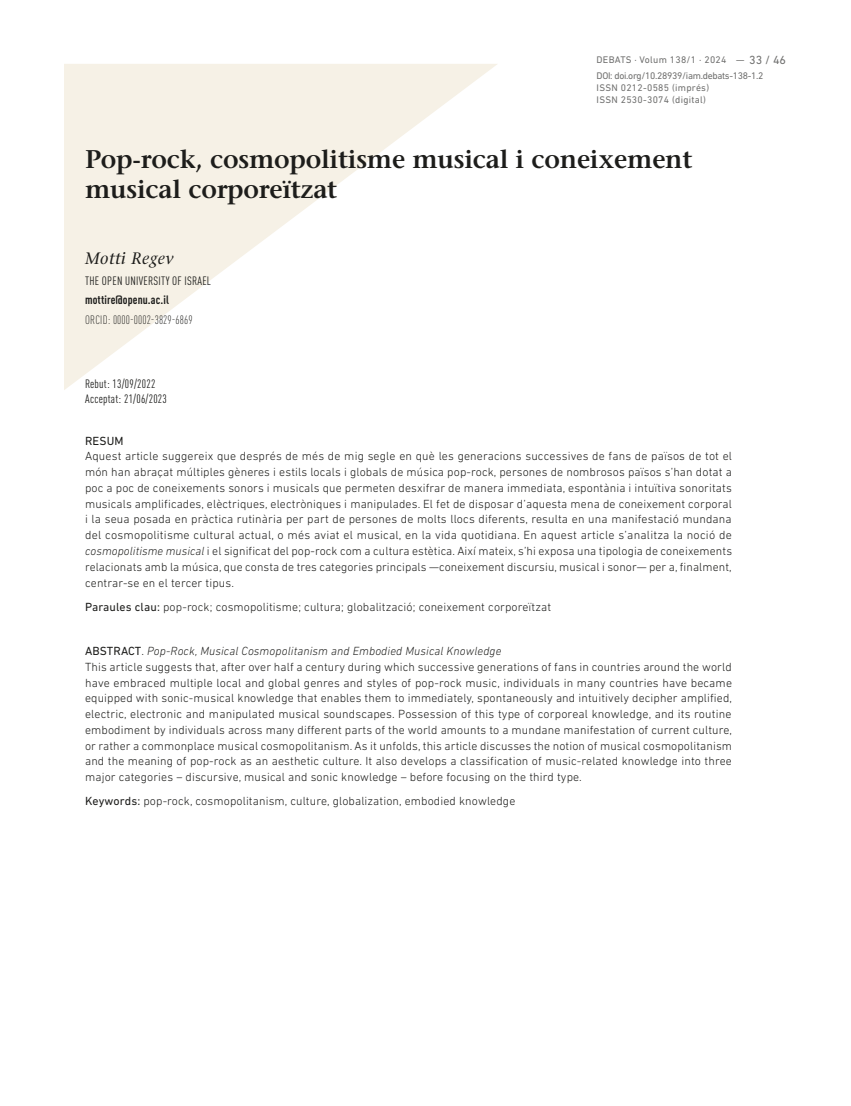
<style>
.page{position:relative;width:851px;height:1106px;background:#fff}
.page>*{position:absolute;margin:0;border:0;box-sizing:border-box;transform-origin:0 0}
.TITULO_DOSSIER{font:600 25.5px/30px "Stone Serif Std";letter-spacing:-.01em;color:#1d1d1b}
.NOMBRES{font:italic 500 16.5px "Stone Serif Std";letter-spacing:.03em;color:#1d1d1b}
.TEXTO_RESUM{font:300 12px/15.8px "DIN Next LT Pro";letter-spacing:.01em;color:#1d1d1b;text-align:justify}
.TEXTO_RESUM-2{font:italic 300 12px "DIN Next LT Pro";letter-spacing:.01em;color:#1d1d1b}
.t1{font:condensed 12px "DIN Pro";letter-spacing:.02em;color:#1d1d1b}
.t2{font:300 condensed 12px "DIN Pro";letter-spacing:.01em;color:#1d1d1b}
.t3{font:700 condensed 12px "DIN Pro";letter-spacing:.01em;color:#1d1d1b}
.TITULO_RESUM{font:12px "DIN Next LT Pro";letter-spacing:.01em;color:#1d1d1b}
.t4{font:12px "DIN Next LT Pro";color:#70706f}
.t5{font:9.75px "DIN Next LT Pro";letter-spacing:.03em;color:#70706f}
.t6{font:9.75px "DIN Next LT Pro";letter-spacing:-.03em;color:#70706f}
.s1{font-style:italic}
.s2{font-weight:400}
.s3{font-weight:400;font-style:normal}
.s4{font-style:normal}
</style>
<div class="page">
<svg style="left:64px;top:64px;width:433px;height:326px;fill:#f6f1e6"></svg>
<p class="t5" style="left:596px;top:54px;width:131px">DEBATS · Volum 138/1 · 2024</p>
<p class="t4" style="left:749px;top:53px;width:38px">33 / 46</p>
<p class="t6" style="left:596px;top:70px;width:168px">DOI: doi.org/10.28939/iam.debats-138-1.2</p>
<p class="t5" style="left:596px;top:82px;width:114px">ISSN 0212‑0585 (imprés)</p>
<p class="t5" style="left:596px;top:94px;width:111px">ISSN 2530‑3074 (digital)</p>
<p class="t5" style="left:736px;top:54px;width:10px">—</p>
<p class="TITULO_DOSSIER" style="left:85px;top:144px;width:609px">Pop-rock, cosmopolitisme musical i coneixement musical corporeïtzat</p>
<p class="NOMBRES" style="left:85px;top:249px;width:90px">Motti Regev</p>
<p class="t1" style="left:85px;top:272px;width:127px">THE OPEN UNIVERSITY OF ISRAEL</p>
<p class="t3" style="left:85px;top:291px;width:85px">mottire@openu.ac.il</p>
<p class="t2" style="left:85px;top:311px;width:109px">ORCID: 0000-0002-3829-6869</p>
<p class="t1" style="left:85px;top:375px;width:72px">Rebut: 13/09/2022</p>
<p class="t1" style="left:85px;top:390px;width:83px">Acceptat: 21/06/2023</p>
<p class="TITULO_RESUM" style="left:85px;top:434px;width:40px">RESUM</p>
<p class="TEXTO_RESUM" style="left:85px;top:448px;width:648px">Aquest article suggereix que després de més de mig segle en què les generacions successives de fans de països de tot el món han abraçat múltiples gèneres i estils locals i globals de música pop-rock, persones de nombrosos països s’han dotat a poc a poc de coneixements sonors i musicals que permeten desxifrar de manera immediata, espontània i intuïtiva sonoritats musicals amplificades, elèctriques, electròniques i manipulades. El fet de disposar d’aquesta mena de coneixement corporal i la seua posada en pràctica rutinària per part de persones de molts llocs diferents, resulta en una manifestació mundana del cosmopolitisme cultural actual, o més aviat el musical, en la vida quotidiana. En aquest article s’analitza la noció de <span class="s1">cosmopolitisme musical</span> i el significat del pop-rock com a cultura estètica. Així mateix, s’hi exposa una tipologia de coneixements relacionats amb la música, que consta de tres categories principals —coneixement discursiu, musical i sonor— per a, finalment, centrar-se en el tercer tipus.</p>
<p class="TEXTO_RESUM" style="left:85px;top:598px;width:467px"><span class="s2">Paraules clau:</span> pop-rock; cosmopolitisme; cultura; globalització; coneixement corporeïtzat</p>
<p class="TEXTO_RESUM-2" style="left:85px;top:644px;width:418px"><span class="s3">ABSTRACT</span><span class="s4">.</span> Pop-Rock, Musical Cosmopolitanism and Embodied Musical Knowledge</p>
<p class="TEXTO_RESUM" style="left:85px;top:658px;width:648px">This article suggests that, after over half a century during which successive generations of fans in countries around the world have embraced multiple local and global genres and styles of pop-rock music, individuals in many countries have became equipped with sonic-musical knowledge that enables them to immediately, spontaneously and intuitively decipher amplified, electric, electronic and manipulated musical soundscapes. Possession of this type of corporeal knowledge, and its routine embodiment by individuals across many different parts of the world amounts to a mundane manifestation of current culture, or rather a commonplace musical cosmopolitanism. As it unfolds, this article discusses the notion of musical cosmopolitanism and the meaning of pop-rock as an aesthetic culture. It also develops a classification of music-related knowledge into three major categories – discursive, musical and sonic knowledge – before focusing on the third type.</p>
<p class="TEXTO_RESUM" style="left:85px;top:793px;width:431px"><span class="s2">Keywords:</span> pop-rock, cosmopolitanism, culture, globalization, embodied knowledge</p>
</div>
